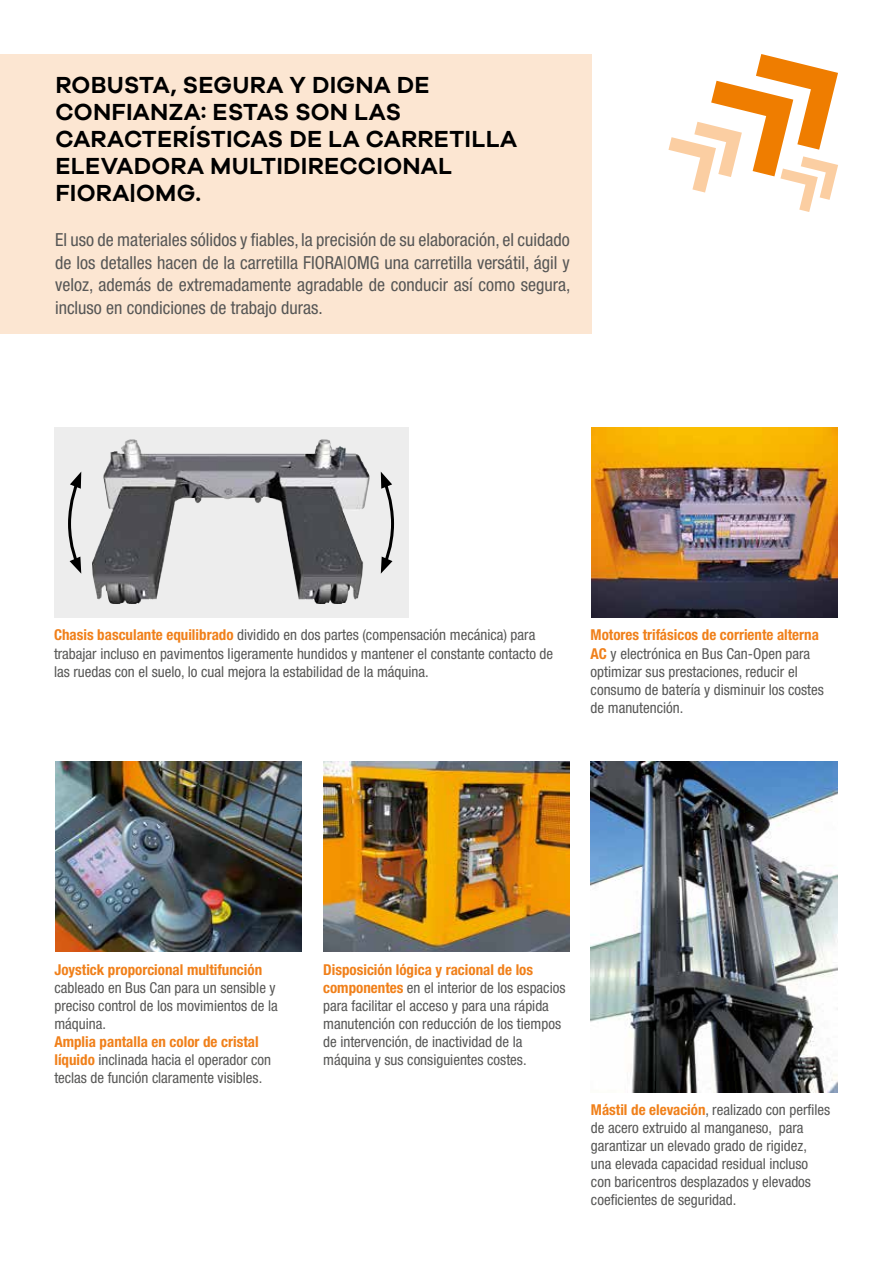
<style>
.page{position:relative;width:893px;height:1263px;background:#fff}
.page>*{position:absolute;margin:0;border:0;box-sizing:border-box;transform-origin:0 0}
.t1{font:600 24px/27px "Galano Grotesque";letter-spacing:.01em;color:#000}
.t2{font:condensed 18px/22.5px "Helvetica Neue LT Std";color:#575756;text-align:justify}
.t3{font:condensed 15px/18px "Helvetica Neue LT Std";color:#575756}
.t4{font:700 condensed 15px "Helvetica Neue LT Std";color:#f0801a}
.s1{font-weight:700;color:#f0801a}
</style>
<div class="page">
<div style="left:0;top:54px;width:591px;height:280px;background:#fce6d2"></div>
<img style="left:324px;top:761px;width:246px;height:191px">
<svg style="left:668px;top:54px;width:170px;height:158px"></svg>
<div style="left:54px;top:427px;width:354px;height:191px;background:#ededed"></div>
<img style="left:92px;top:439px;width:278px;height:165px">
<svg style="left:381px;top:472px;width:14px;height:102px"></svg>
<svg style="left:68px;top:472px;width:13px;height:102px"></svg>
<img style="left:591px;top:427px;width:246px;height:191px">
<img style="left:591px;top:761px;width:247px;height:332px">
<img style="left:55px;top:761px;width:247px;height:191px">
<h1 class="t1" style="left:55px;top:71px;width:463px">ROBUSTA, SEGURA Y DIGNA DE<br>CONFIANZA: ESTAS SON LAS<br>CARACTERÍSTICAS DE LA CARRETILLA<br>ELEVADORA MULTIDIRECCIONAL<br>FIORA|OMG.</h1>
<p class="t2" style="left:55px;top:228px;width:517px">El uso de materiales sólidos y fiables, la precisión de su elaboración, el cuidado de los detalles hacen de la carretilla FIORA|OMG una carretilla versátil, ágil y veloz, además de extremadamente agradable de conducir así como segura, incluso en condiciones de trabajo duras.</p>
<p class="t3" style="left:54px;top:626px;width:501px"><span class="s1">Chasis basculante equilibrado</span> dividido en dos partes (compensación mecánica) para trabajar incluso en pavimentos ligeramente hundidos y mantener el constante contacto de las ruedas con el suelo, lo cual mejora la estabilidad de la máquina.</p>
<p class="t3" style="left:591px;top:626px;width:235px"><span class="s1">Motores trifásicos de corriente alterna AC</span> y electrónica en Bus Can-Open para optimizar sus prestaciones, reducir el consumo de batería y disminuir los costes de manutención.</p>
<p class="t4" style="left:54px;top:961px;width:209px">Joystick proporcional multifunción</p>
<p class="t3" style="left:54px;top:979px;width:225px">cableado en Bus Can para un sensible y preciso control de los movimientos de la máquina.</p>
<p class="t3" style="left:54px;top:1033px;width:218px"><span class="s1">Amplia pantalla en color de cristal líquido</span> inclinada hacia el operador con teclas de función claramente visibles.</p>
<p class="t3" style="left:323px;top:961px;width:244px"><span class="s1">Disposición lógica y racional de los componentes</span> en el interior de los espacios para facilitar el acceso y para una rápida manutención con reducción de los tiempos de intervención, de inactividad de la máquina y sus consiguientes costes.</p>
<p class="t3" style="left:591px;top:1100px;width:241px"><span class="s1">Mástil de elevación</span>, realizado con perfiles de acero extruido al manganeso, para garantizar un elevado grado de rigidez, una elevada capacidad residual incluso con baricentros desplazados y elevados coeficientes de seguridad.</p>
</div>
